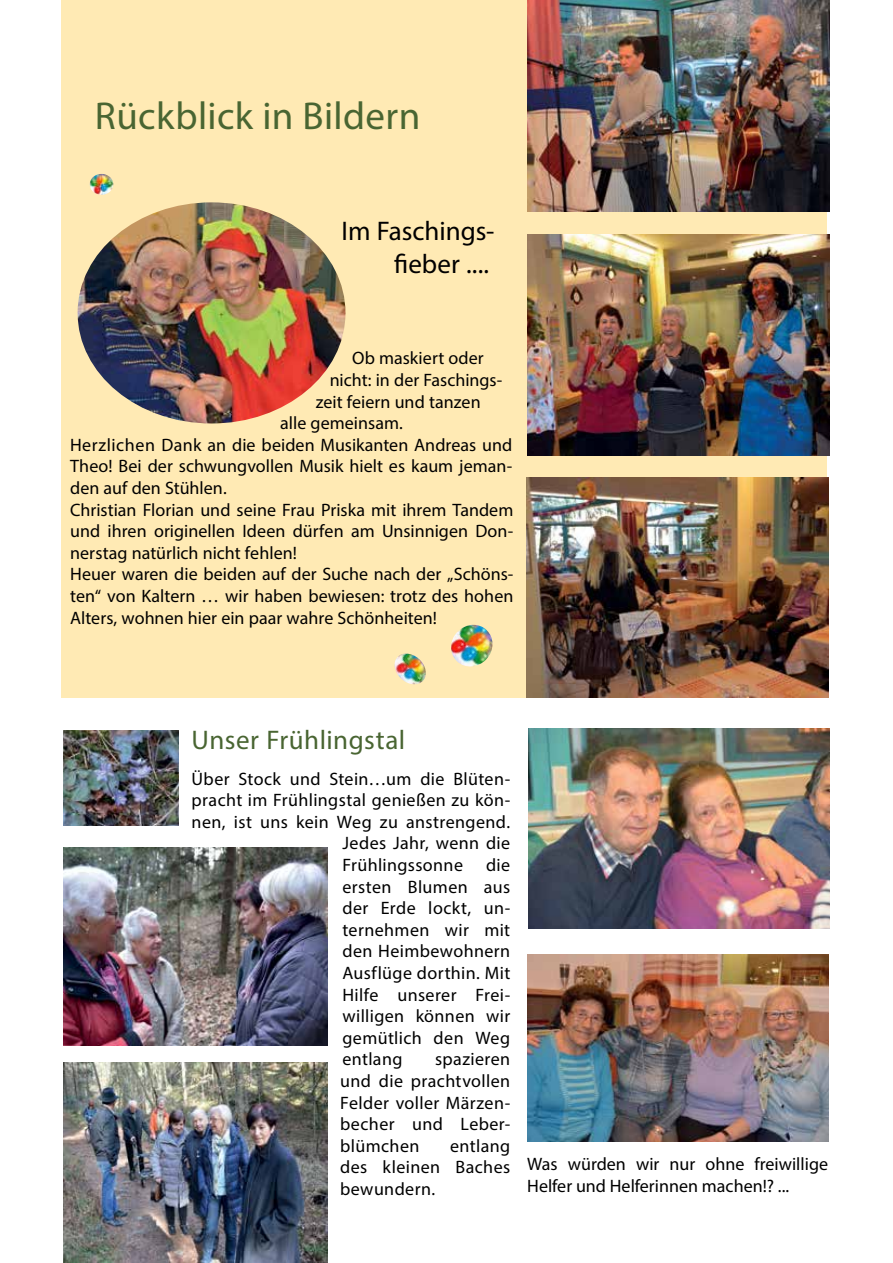
<style>
.page{position:relative;width:893px;height:1263px;background:#fff}
.page>*{position:absolute;margin:0;border:0;box-sizing:border-box;transform-origin:0 0}
.t1{font:39px "Myriad Pro";letter-spacing:.01em;color:#496532}
.t2{font:27px/32.4px "Myriad Pro";color:#000;text-align:right}
.t3{font:27px "Myriad Pro";letter-spacing:.02em;color:#496532}
.t4{font:18px/21.6px "Myriad Pro";letter-spacing:.005em;color:#000;text-align:justify}
.t5{font:18px "Myriad Pro";letter-spacing:.025em;color:#000}
</style>
<div class="page">
<img style="left:527px;top:955px;width:301px;height:187px">
<img style="left:64px;top:848px;width:263px;height:198px">
<img style="left:64px;top:731px;width:115px;height:94px">
<img style="left:64px;top:1062px;width:263px;height:201px">
<div style="left:62px;top:0;width:765px;height:697px;background:#ffeab4"></div>
<img style="left:527px;top:234px;width:302px;height:222px">
<img style="left:527px;top:0;width:302px;height:211px">
<img style="left:78px;top:202px;width:267px;height:221px">
<img style="left:526px;top:478px;width:302px;height:220px">
<img style="left:528px;top:728px;width:301px;height:200px">
<img style="left:90px;top:174px;width:23px;height:21px">
<img style="left:394px;top:653px;width:32px;height:32px">
<img style="left:451px;top:625px;width:42px;height:42px">
<h1 class="t1" style="left:95px;top:92px;width:327px">Rückblick in Bildern</h1>
<h2 class="t2" style="left:342px;top:214px;width:154px">Im Faschings&shy;fieber ....</h2>
<p class="t4" style="left:352px;top:347px;width:133px">Ob maskiert oder</p>
<p class="t4" style="left:330px;top:369px;width:174px">nicht: in der Faschings-</p>
<p class="t4" style="left:316px;top:390px;width:166px">zeit feiern und tanzen</p>
<p class="t4" style="left:280px;top:412px;width:124px">alle gemeinsam.</p>
<p class="t4" style="left:70px;top:434px;width:444px">Herzlichen Dank an die beiden Musikanten Andreas und</p>
<p class="t4" style="left:70px;top:455px;width:444px">Theo! Bei der schwungvollen Musik hielt es kaum jeman-</p>
<p class="t4" style="left:70px;top:477px;width:158px">den auf den Stühlen.</p>
<p class="t4" style="left:70px;top:498px;width:445px">Christian Florian und seine Frau Priska mit ihrem Tandem</p>
<p class="t4" style="left:70px;top:520px;width:445px">und ihren originellen Ideen dürfen am Unsinnigen Don-</p>
<p class="t4" style="left:70px;top:542px;width:228px">nerstag natürlich nicht fehlen!</p>
<p class="t4" style="left:70px;top:563px;width:445px">Heuer waren die beiden auf der Suche nach der „Schöns-</p>
<p class="t4" style="left:70px;top:585px;width:445px">ten“ von Kaltern … wir haben bewiesen: trotz des hohen</p>
<p class="t4" style="left:70px;top:606px;width:368px">Alters, wohnen hier ein paar wahre Schönheiten!</p>
<h2 class="t3" style="left:192px;top:723px;width:215px">Unser Frühlingstal</h2>
<p class="t4" style="left:192px;top:767px;width:320px">Über Stock und Stein…um die Blüten-</p>
<p class="t4" style="left:192px;top:789px;width:320px">pracht im Frühlingstal genießen zu kön-</p>
<p class="t5" style="left:192px;top:810px;width:320px">nen, ist uns kein Weg zu anstrengend.</p>
<p class="t4" style="left:342px;top:832px;width:169px">Jedes Jahr, wenn die</p>
<p class="t4" style="left:342px;top:854px;width:122px">Frühlingssonne</p>
<p class="t4" style="left:342px;top:854px;width:169px;text-indent:144px">die ersten Blumen aus der Erde lockt, un&shy;ternehmen wir mit den Heimbewohnern Ausflüge dorthin. Mit Hilfe unserer Frei&shy;willigen können wir gemütlich den Weg entlang</p>
<p class="t4" style="left:340px;top:1048px;width:172px;text-indent:95px">spazieren und die prachtvollen Felder voller Märzen&shy;becher und Leber&shy;blümchen</p>
<p class="t4" style="left:340px;top:1134px;width:172px;text-indent:110px">entlang des kleinen Baches bewundern.</p>
<p class="t4" style="left:527px;top:1153px;width:302px">Was würden wir nur ohne freiwillige<br>Helfer und Helferinnen machen!? ...</p>
</div>
